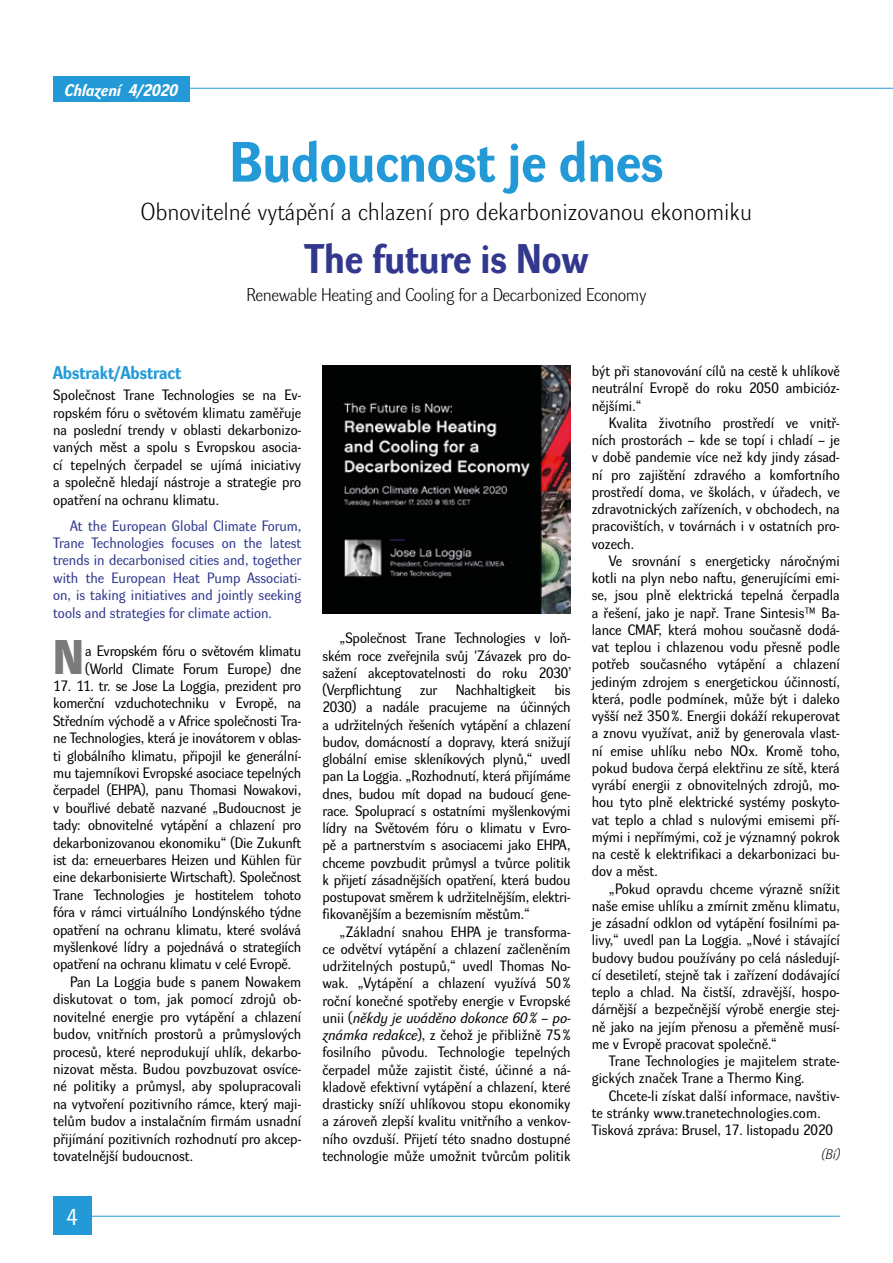
<style>
.page{position:relative;width:893px;height:1263px;background:#fff}
.page>*{position:absolute;margin:0;border:0;box-sizing:border-box;transform-origin:0 0}
.t1{font:700 55.5px "Dyna Grotesk R";color:#239ad7}
.t2{font:700 47.55px "Dyna Grotesk D";color:#7c7b7b}
.t3{font:700 40.5px "Dyna Grotesk R";color:#31388e}
.t4{font:24px "Dyna Grotesk L";color:#000}
.t5{font:22.5px "Dyna Grotesk R";color:#fff}
.t6{font:18px "Dyna Grotesk L";letter-spacing:-.02em;color:#000}
.t7{font:700 18px "Dyna Grotesk R";color:#239ad7}
.t8{font:italic 700 16.5px "Dyna Grotesk R";color:#fff}
.t9{font:14.7px/17.2px "Dyna Grotesk R";color:#000;text-align:justify}
.t10{font:14.7px/17.4px "Dyna Grotesk R";color:#31388e;text-align:justify}
.t11{font:italic 13.5px "Dyna Grotesk L";color:#000}
.s1{font-style:italic}
</style>
<div class="page">
<hr style="left:53px;top:1216px;width:787px;height:1px;background:#239ad7">
<hr style="left:53px;top:88px;width:840px;height:1px;background:#239ad7">
<div style="left:53px;top:77px;width:136px;height:25px;background:#239ad7"></div>
<div style="left:53px;top:1196px;width:38px;height:39px;background:#239ad7"></div>
<img style="left:322px;top:365px;width:248px;height:248px">
<p class="t8" style="left:65px;top:80px;width:115px">Chlazení 4/2020</p>
<h1 class="t1" style="left:230px;top:130px;width:435px">Budoucnost je dnes</h1>
<h3 class="t4" style="left:141px;top:198px;width:613px">Obnovitelné vytápění a chlazení pro dekarbonizovanou ekonomiku</h3>
<h3 class="t3" style="left:305px;top:236px;width:285px">The future is Now</h3>
<p class="t6" style="left:246px;top:285px;width:402px">Renewable Heating and Cooling for a Decarbonized Economy</p>
<p class="t7" style="left:53px;top:362px;width:129px">Abstrakt/Abstract</p>
<p class="t9" style="left:53px;top:387px;width:250px">Společnost Trane Technologies se na Ev&shy;ropském fóru o světovém klimatu zaměřuje na poslední trendy v oblasti dekarbonizo&shy;vaných měst a spolu s Evropskou asocia&shy;cí tepelných čerpadel se ujímá iniciativy a společně hledají nástroje a strategie pro opatření na ochranu klimatu.</p>
<p class="t10" style="left:53px;top:517px;width:250px;text-indent:17px">At the European Global Climate Forum, Trane Technologies focuses on the latest trends in decarbonised cities and, together with the European Heat Pump Associati&shy;on, is taking initiatives and jointly seeking tools and strategies for climate action.</p>
<h2 class="t2" style="left:53px;top:628px;width:32px">N</h2>
<p class="t9" style="left:85px;top:643px;width:217px">a Evropském fóru o světovém klimatu (World Climate Forum Europe) dne</p>
<p class="t9" style="left:53px;top:678px;width:250px">17. 11. tr. se Jose La Loggia, prezident pro</p>
<p class="t9" style="left:53px;top:695px;width:250px">komerční vzduchotechniku v Evropě, na</p>
<p class="t9" style="left:53px;top:712px;width:250px">Středním východě a v Africe společnosti Tra-</p>
<p class="t9" style="left:53px;top:730px;width:250px">ne Technologies, která je inovátorem v oblas-</p>
<p class="t9" style="left:53px;top:747px;width:250px">ti globálního klimatu, připojil ke generální-</p>
<p class="t9" style="left:53px;top:765px;width:250px">mu tajemníkovi Evropské asociace tepelných</p>
<p class="t9" style="left:53px;top:782px;width:250px">čerpadel (EHPA), panu Thomasi Nowakovi,</p>
<p class="t9" style="left:53px;top:799px;width:250px">v bouřlivé debatě nazvané „Budoucnost je</p>
<p class="t9" style="left:53px;top:817px;width:250px">tady: obnovitelné vytápění a chlazení pro</p>
<p class="t9" style="left:53px;top:834px;width:250px">dekarbonizovanou ekonomiku“ (Die Zukunft</p>
<p class="t9" style="left:53px;top:852px;width:250px">ist da: erneuerbares Heizen und Kühlen für</p>
<p class="t9" style="left:53px;top:869px;width:250px">eine dekarbonisierte Wirtschaft). Společnost</p>
<p class="t9" style="left:53px;top:886px;width:250px">Trane Technologies je hostitelem tohoto</p>
<p class="t9" style="left:53px;top:904px;width:250px">fóra v rámci virtuálního Londýnského týdne</p>
<p class="t9" style="left:53px;top:921px;width:250px">opatření na ochranu klimatu, které svolává</p>
<p class="t9" style="left:53px;top:939px;width:250px">myšlenkové lídry a pojednává o strategiích</p>
<p class="t9" style="left:53px;top:956px;width:239px">opatření na ochranu klimatu v celé Evropě.</p>
<p class="t9" style="left:70px;top:973px;width:233px">Pan La Loggia bude s panem Nowakem</p>
<p class="t9" style="left:53px;top:991px;width:250px">diskutovat o tom, jak pomocí zdrojů ob-</p>
<p class="t9" style="left:53px;top:1008px;width:250px">novitelné energie pro vytápění a chlazení</p>
<p class="t9" style="left:53px;top:1026px;width:250px">budov, vnitřních prostorů a průmyslových</p>
<p class="t9" style="left:53px;top:1043px;width:250px">procesů, které neprodukují uhlík, dekarbo-</p>
<p class="t9" style="left:53px;top:1060px;width:250px">nizovat města. Budou povzbuzovat osvíce-</p>
<p class="t9" style="left:53px;top:1078px;width:250px">né politiky a průmysl, aby spolupracovali</p>
<p class="t9" style="left:53px;top:1095px;width:250px">na vytvoření pozitivního rámce, který maji-</p>
<p class="t9" style="left:53px;top:1113px;width:250px">telům budov a instalačním firmám usnadní</p>
<p class="t9" style="left:53px;top:1130px;width:250px">přijímání pozitivních rozhodnutí pro akcep-</p>
<p class="t9" style="left:53px;top:1147px;width:141px">tovatelnější budoucnost.</p>
<h3 class="t5" style="left:67px;top:1203px;width:13px">4</h3>
<p class="t9" style="left:322px;top:630px;width:251px;text-indent:17px">„Společnost Trane Technologies v loň&shy;ském roce zveřejnila svůj 'Závazek pro do&shy;sažení akceptovatelnosti do roku 2030’ (Verpflichtung zur Nachhaltigkeit bis 2030) a nadále pracujeme na účinných a udržitelných řešeních vytápění a chlazení budov, domácností a dopravy, která snižují globální emise skleníkových plynů,“ uvedl pan La Loggia. „Rozhodnutí, která přijímáme dnes, budou mít dopad na budoucí gene&shy;race. Spoluprací s ostatními myšlenkovými lídry na Světovém fóru o klimatu v Evro&shy;pě a partnerstvím s asociacemi jako EHPA, chceme povzbudit průmysl a tvůrce politik k přijetí zásadnějších opatření, která budou postupovat směrem k udržitelnějším, elektri&shy;fikovanějším a bezemisním městům.“</p>
<p class="t9" style="left:322px;top:923px;width:250px;text-indent:17px">„Základní snahou EHPA je transforma&shy;ce odvětví vytápění a chlazení začleněním udržitelných postupů,“ uvedl Thomas No&shy;wak. „Vytápění a chlazení využívá 50% roční konečné spotřeby energie v Evropské unii (<span class="s1">někdy je uváděno dokonce 60% – po&shy;známka redakce</span>), z čehož je přibližně 75% fosilního původu. Technologie tepelných čerpadel může zajistit čisté, účinné a ná&shy;kladově efektivní vytápění a chlazení, které drasticky sníží uhlíkovou stopu ekonomiky a zároveň zlepší kvalitu vnitřního a venkov&shy;ního ovzduší. Přijetí této snadno dostupné technologie může umožnit tvůrcům politik</p>
<p class="t9" style="left:592px;top:363px;width:250px">být při stanovování cílů na cestě k uhlíkově neutrální Evropě do roku 2050 ambicióz&shy;nějšími.“</p>
<p class="t9" style="left:592px;top:415px;width:250px;text-indent:17px">Kvalita životního prostředí ve vnitř&shy;ních prostorách – kde se topí i chladí – je v době pandemie více než kdy jindy zásad&shy;ní pro zajištění zdravého a komfortního prostředí doma, ve školách, v úřadech, ve zdravotnických zařízeních, v obchodech, na pracovištích, v továrnách i v ostatních pro&shy;vozech.</p>
<p class="t9" style="left:592px;top:553px;width:250px;text-indent:17px">Ve srovnání s energeticky náročnými kotli na plyn nebo naftu, generujícími emi&shy;se, jsou plně elektrická tepelná čerpadla a řešení, jako je např. Trane Sintesis™ Ba&shy;lance CMAF, která mohou současně dodá&shy;vat teplou i chlazenou vodu přesně podle potřeb současného vytápění a chlazení jediným zdrojem s energetickou účinností, která, podle podmínek, může být i daleko vyšší než 350%. Energii dokáží rekuperovat a znovu využívat, aniž by generovala vlast&shy;ní emise uhlíku nebo NOx. Kromě toho, pokud budova čerpá elektřinu ze sítě, která vyrábí energii z obnovitelných zdrojů, mo&shy;hou tyto plně elektrické systémy poskyto&shy;vat teplo a chlad s nulovými emisemi pří&shy;mými i nepřímými, což je významný pokrok na cestě k elektrifikaci a dekarbonizaci bu&shy;dov a měst.</p>
<p class="t9" style="left:592px;top:880px;width:250px;text-indent:17px">„Pokud opravdu chceme výrazně snížit naše emise uhlíku a zmírnit změnu klimatu, je zásadní odklon od vytápění fosilními pa&shy;livy,“ uvedl pan La Loggia. „Nové i stávající budovy budou používány po celá následují&shy;cí desetiletí, stejně tak i zařízení dodávající teplo a chlad. Na čistší, zdravější, hospo&shy;dárnější a bezpečnější výrobě energie stej&shy;ně jako na jejím přenosu a přeměně musí&shy;me v Evropě pracovat společně.“</p>
<p class="t9" style="left:592px;top:1053px;width:250px;text-indent:17px">Trane Technologies je majitelem strate&shy;gických značek Trane a Thermo King.</p>
<p class="t9" style="left:592px;top:1087px;width:250px;text-align:left;text-indent:17px">Chcete-li získat další informace, navštiv&shy;te stránky www.tranetechnologies.com.<br>Tisková zpráva: Brusel, 17. listopadu 2020</p>
<p class="t11" style="left:821px;top:1146px;width:20px">(Bí)</p>
</div>
